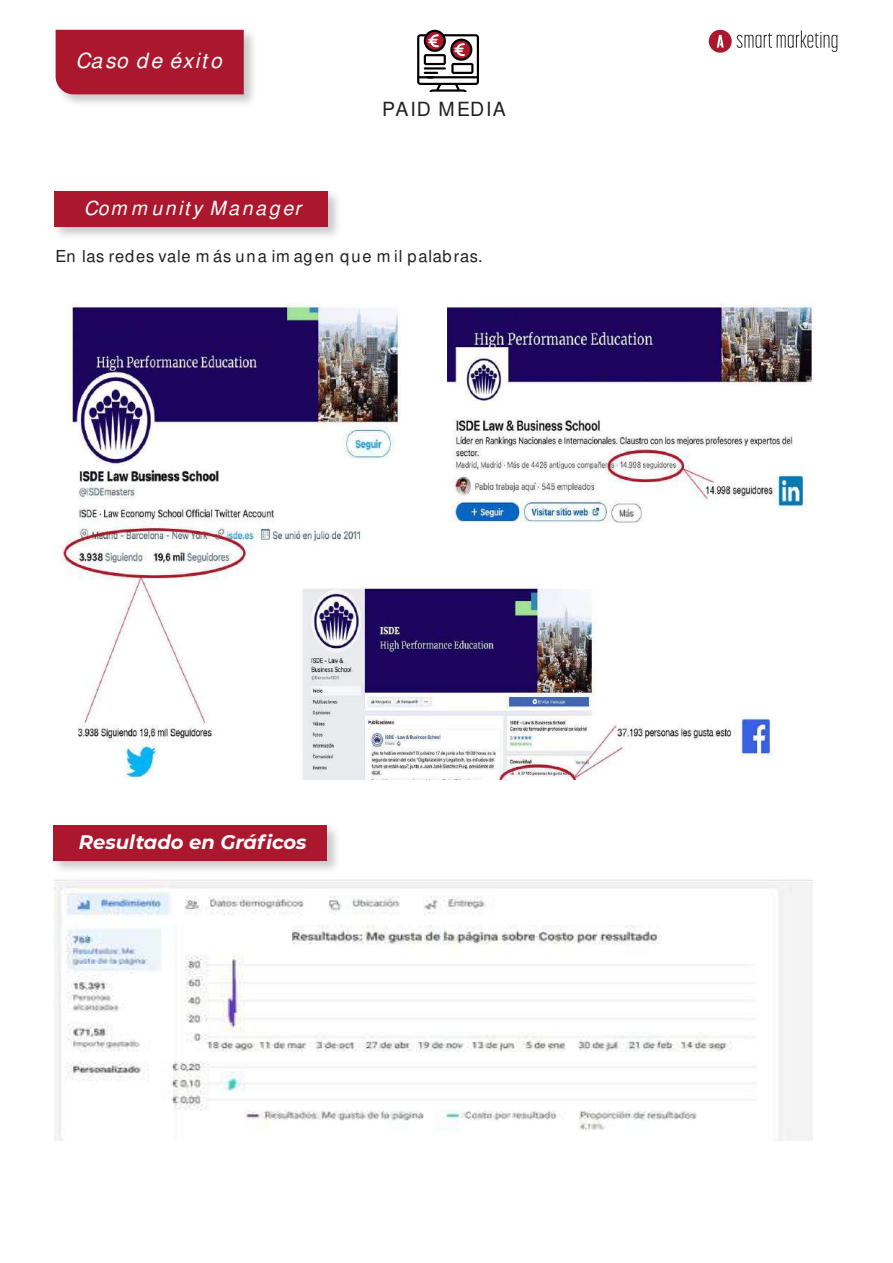
<style>
.page{position:relative;width:893px;height:1263px;background:#fff}
.page>*{position:absolute;margin:0;border:0;box-sizing:border-box;transform-origin:0 0}
.t1{font:italic 700 21px "Montserrat";letter-spacing:.085em;color:#fff}
.t2{font:italic 700 19.5px "Montserrat";color:#fff}
.t3{font:italic 700 19.5px "Montserrat";letter-spacing:.135em;color:#fff}
.t4{font:700 19.5px "Montserrat";letter-spacing:.05em;color:#221f1f}
.t5{font:16.5px "Montserrat";letter-spacing:.045em;color:#221f1f}
</style>
<div class="page">
<div style="left:53px;top:28px;width:205px;height:81px;background:#221f1f;opacity:.25"></div>
<div style="left:56px;top:30px;width:188px;height:64px;background:#ab182d"></div>
<svg style="left:417px;top:30px;width:62px;height:62px"></svg>
<div style="left:709px;top:30px;width:23px;height:23px;background:#ab182d;border-radius:50%"></div>
<svg style="left:717px;top:35px;width:7px;height:13px"></svg>
<svg style="left:737px;top:30px;width:100px;height:22px"></svg>
<div style="left:52px;top:189px;width:290px;height:52px;background:#221f1f;opacity:.25"></div>
<div style="left:54px;top:191px;width:273px;height:36px;background:#ab182d"></div>
<div style="left:51px;top:823px;width:290px;height:51px;background:#221f1f;opacity:.25"></div>
<div style="left:53px;top:825px;width:274px;height:35px;background:#ab182d"></div>
<img style="left:54px;top:879px;width:758px;height:261px">
<img style="left:60px;top:303px;width:756px;height:476px">
<p class="t1" style="left:76px;top:53px;width:148px">Caso de éxito</p>
<p class="t4" style="left:382px;top:101px;width:125px">PAID MEDIA</p>
<p class="t3" style="left:84px;top:201px;width:219px">Community Manager</p>
<p class="t5" style="left:56px;top:250px;width:428px">En las redes vale m ás una im agen que m il palabras.</p>
<p class="t2" style="left:79px;top:828px;width:229px">Resultado en Gráficos</p>
</div>
